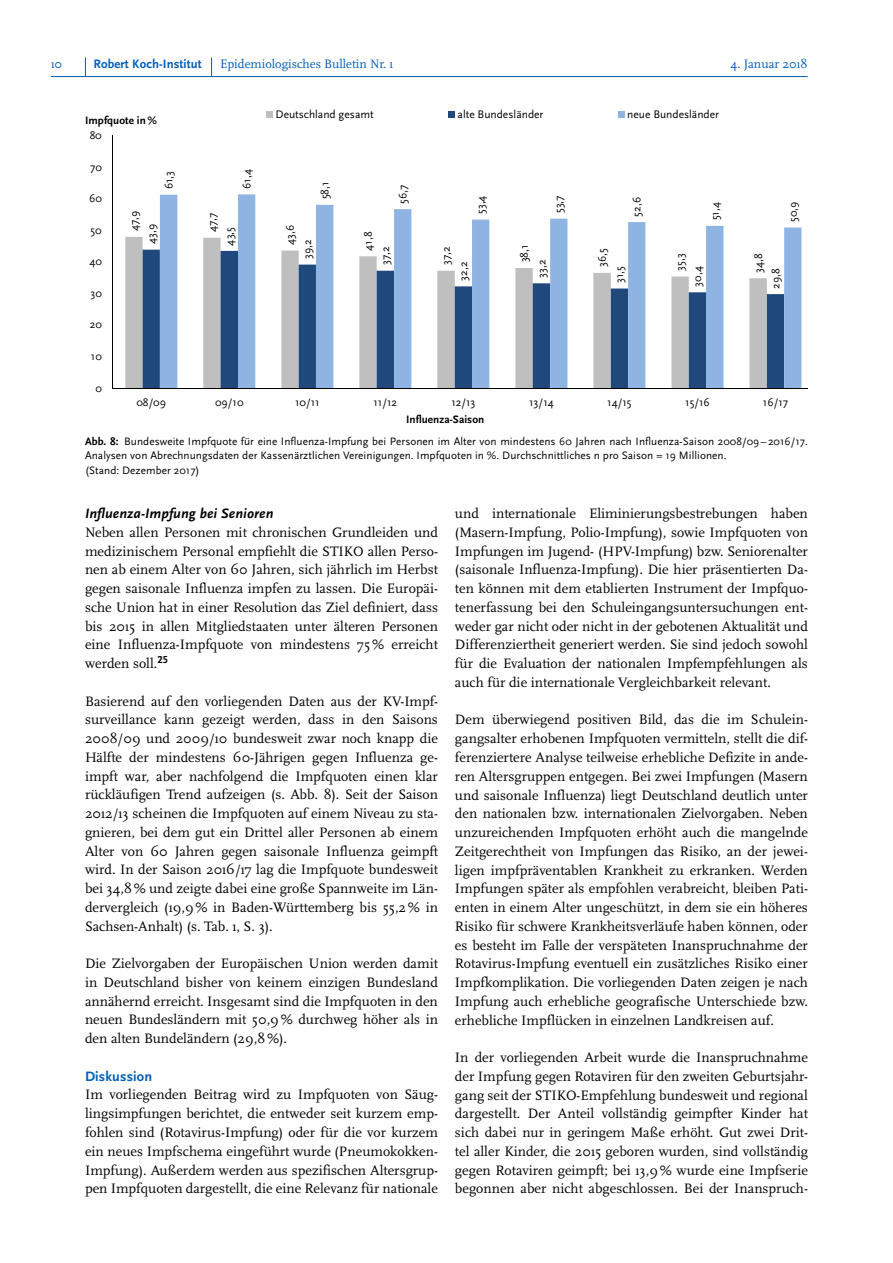
<style>
.page{position:relative;width:893px;height:1263px;background:#fff}
.page>*{position:absolute;margin:0;border:0;box-sizing:border-box;transform-origin:0 0}
.t1{font:14.25px/18.8px "Scala Pro";color:#000;text-align:justify}
.t2{font:italic 700 14.25px "Scala Sans Pro";letter-spacing:.01em;color:#000}
.t3{font:700 14.25px "Scala Sans Pro";letter-spacing:.01em;color:#005db9}
.t4{font:12.75px "Scala Pro";color:#005db9}
.t5{font:700 12.75px "Scala Sans Pro";letter-spacing:.01em;color:#005db9}
.t6{font:11.4px "Scala Sans Pro";color:#000}
.t7{font:11.25px/21.8px "Scala Sans Pro";letter-spacing:.005em;color:#000;text-align:center}
.t8{font:700 11.25px "Scala Sans Pro";letter-spacing:.005em;color:#000}
.s1{font-weight:700}
</style>
<div class="page">
<svg style="left:85px;top:57px;width:1px;height:19px"></svg>
<svg style="left:211px;top:57px;width:1px;height:19px"></svg>
<hr style="left:51px;top:76px;width:756px;height:1px;background:#005db9">
<svg style="left:125px;top:237px;width:35px;height:151px;background:#c2c3c4"></svg>
<div style="left:143px;top:250px;width:17px;height:138px;background:#1f497d"></div>
<svg style="left:160px;top:194px;width:641px;height:194px"></svg>
<hr style="left:112px;top:136px;width:1px;height:252px;background:#000">
<hr style="left:112px;top:388px;width:696px;height:1px;background:#000">
<svg style="left:267px;top:111px;width:6px;height:6px"></svg>
<svg style="left:449px;top:111px;width:6px;height:6px"></svg>
<svg style="left:618px;top:111px;width:6px;height:6px"></svg>
<p class="t4" style="left:51px;top:56px;width:13px">10</p>
<p class="t5" style="left:94px;top:56px;width:110px">Robert Koch-Institut</p>
<p class="t4" style="left:220px;top:56px;width:175px">Epidemiologisches Bulletin Nr. 1</p>
<p class="t4" style="left:730px;top:56px;width:79px">4. Januar 2018</p>
<p class="t8" style="left:85px;top:114px;width:73px">Impfquote in%</p>
<p class="t6" style="left:90px;top:129px;width:14px">80</p>
<p class="t6" style="left:90px;top:160px;width:13px">70</p>
<p class="t6" style="left:89px;top:192px;width:14px">60</p>
<p class="t6" style="left:91px;top:223px;width:13px">50</p>
<p class="t6" style="left:89px;top:255px;width:14px">40</p>
<p class="t6" style="left:90px;top:286px;width:13px">30</p>
<p class="t6" style="left:90px;top:318px;width:14px">20</p>
<p class="t6" style="left:91px;top:349px;width:13px">10</p>
<p class="t6" style="left:95px;top:381px;width:8px">0</p>
<p class="t6" style="left:162px;top:189px;width:20px;rotate:-90deg">61,3</p>
<p class="t6" style="left:240px;top:189px;width:21px;rotate:-90deg">61,4</p>
<p class="t6" style="left:127px;top:231px;width:22px;rotate:-90deg">47,9</p>
<p class="t6" style="left:205px;top:232px;width:21px;rotate:-90deg">47,7</p>
<p class="t6" style="left:145px;top:244px;width:22px;rotate:-90deg">43,9</p>
<p class="t6" style="left:223px;top:245px;width:20px;rotate:-90deg">43,5</p>
<p class="t6" style="left:276px;top:107px;width:100px">Deutschland gesamt</p>
<p class="t6" style="left:458px;top:107px;width:87px">alte Bundesländer</p>
<p class="t6" style="left:627px;top:107px;width:93px">neue Bundesländer</p>
<p class="t6" style="left:318px;top:199px;width:19px;rotate:-90deg">58,1</p>
<p class="t6" style="left:396px;top:204px;width:21px;rotate:-90deg">56,7</p>
<p class="t6" style="left:283px;top:245px;width:22px;rotate:-90deg">43,6</p>
<p class="t6" style="left:361px;top:251px;width:21px;rotate:-90deg">41,8</p>
<p class="t6" style="left:301px;top:259px;width:21px;rotate:-90deg">39,2</p>
<p class="t6" style="left:379px;top:265px;width:20px;rotate:-90deg">37,2</p>
<p class="t6" style="left:474px;top:214px;width:20px;rotate:-90deg">53,4</p>
<p class="t6" style="left:552px;top:213px;width:19px;rotate:-90deg">53,7</p>
<p class="t6" style="left:630px;top:217px;width:21px;rotate:-90deg">52,6</p>
<p class="t6" style="left:708px;top:220px;width:20px;rotate:-90deg">51,4</p>
<p class="t6" style="left:786px;top:222px;width:22px;rotate:-90deg">50,9</p>
<p class="t6" style="left:439px;top:265px;width:20px;rotate:-90deg">37,2</p>
<p class="t6" style="left:517px;top:262px;width:19px;rotate:-90deg">38,1</p>
<p class="t6" style="left:596px;top:267px;width:20px;rotate:-90deg">36,5</p>
<p class="t6" style="left:673px;top:271px;width:19px;rotate:-90deg">35,3</p>
<p class="t6" style="left:752px;top:273px;width:21px;rotate:-90deg">34,8</p>
<p class="t6" style="left:457px;top:281px;width:21px;rotate:-90deg">32,2</p>
<p class="t6" style="left:535px;top:278px;width:20px;rotate:-90deg">33,2</p>
<p class="t6" style="left:613px;top:283px;width:18px;rotate:-90deg">31,5</p>
<p class="t6" style="left:691px;top:287px;width:22px;rotate:-90deg">30,4</p>
<p class="t6" style="left:769px;top:289px;width:22px;rotate:-90deg">29,8</p>
<p class="t6" style="left:136px;top:395px;width:31px">08/09</p>
<p class="t6" style="left:215px;top:395px;width:30px">09/10</p>
<p class="t6" style="left:295px;top:395px;width:26px">10/11</p>
<p class="t6" style="left:374px;top:395px;width:25px">11/12</p>
<p class="t6" style="left:451px;top:395px;width:26px">12/13</p>
<p class="t6" style="left:529px;top:395px;width:26px">13/14</p>
<p class="t6" style="left:607px;top:395px;width:26px">14/15</p>
<p class="t6" style="left:685px;top:395px;width:26px">15/16</p>
<p class="t6" style="left:763px;top:395px;width:27px">16/17</p>
<p class="t7" style="left:85px;top:409px;width:724px"><span class="s1">Influenza-Saison<br>Abb. 8:</span> Bundesweite Impfquote für eine Influenza-Impfung bei Personen im Alter von mindestens 60 Jahren nach Influenza-Saison 2008/09– 2016/17.</p>
<p class="t7" style="left:85px;top:449px;width:643px;line-height:14.2px;text-align:left">Analysen von Abrechnungsdaten der Kassenärztlichen Vereinigungen. Impfquoten in %. Durchschnittliches n pro Saison = 19 Millionen. (Stand: Dezember 2017)</p>
<p class="t2" style="left:85px;top:505px;width:190px">Influenza-Impfung bei Senioren</p>
<p class="t1" style="left:85px;top:523px;width:354px">Neben allen Personen mit chronischen Grundleiden und medizinischem Personal empfiehlt die STIKO allen Perso&shy;nen ab einem Alter von 60 Jahren, sich jährlich im Herbst gegen saisonale Influenza impfen zu lassen. Die Europäi&shy;sche Union hat in einer Resolution das Ziel definiert, dass bis 2015 in allen Mitgliedstaaten unter älteren Personen eine Influenza-Impfquote von mindestens 75% erreicht werden soll.<sup>25</sup></p>
<p class="t1" style="left:85px;top:691px;width:354px">Basierend auf den vorliegenden Daten aus der KV-Impf&shy;surveillance kann gezeigt werden, dass in den Saisons 2008/09 und 2009/10 bundesweit zwar noch knapp die Hälfte der mindestens 60-Jährigen gegen Influenza ge&shy;impft war, aber nachfolgend die Impfquoten einen klar rückläufigen Trend aufzeigen (s. Abb. 8). Seit der Saison 2012/13 scheinen die Impfquoten auf einem Niveau zu sta&shy;gnieren, bei dem gut ein Drittel aller Personen ab einem Alter von 60 Jahren gegen saisonale Influenza geimpft wird. In der Saison 2016/17 lag die Impfquote bundesweit bei 34,8% und zeigte dabei eine große Spannweite im Län&shy;dervergleich (19,9% in Baden-Württemberg bis 55,2% in Sachsen-Anhalt) (s. Tab. 1, S. 3).</p>
<p class="t1" style="left:85px;top:954px;width:354px">Die Zielvorgaben der Europäischen Union werden damit in Deutschland bisher von keinem einzigen Bundesland annähernd erreicht. Insgesamt sind die Impfquoten in den neuen Bundesländern mit 50,9% durchweg höher als in den alten Bundeländern (29,8%).</p>
<p class="t3" style="left:85px;top:1068px;width:69px">Diskussion</p>
<p class="t1" style="left:85px;top:1085px;width:354px">Im vorliegenden Beitrag wird zu Impfquoten von Säug&shy;lingsimpfungen berichtet, die entweder seit kurzem emp&shy;fohlen sind (Rotavirus-Impfung) oder für die vor kurzem ein neues Impfschema eingeführt wurde (Pneumokokken-Impfung). Außerdem werden aus spezifischen Altersgrup&shy;pen Impfquoten dargestellt, die eine Relevanz für nationale</p>
<p class="t1" style="left:455px;top:504px;width:354px">und internationale Eliminierungsbestrebungen haben (Masern-Impfung, Polio-Impfung), sowie Impfquoten von Impfungen im Jugend- (HPV-Impfung) bzw. Seniorenalter (saisonale Influenza-Impfung). Die hier präsentierten Da&shy;ten können mit dem etablierten Instrument der Impfquo&shy;tenerfassung bei den Schuleingangsuntersuchungen ent&shy;weder gar nicht oder nicht in der gebotenen Aktualität und Differenziertheit generiert werden. Sie sind jedoch sowohl für die Evaluation der nationalen Impfempfehlungen als auch für die internationale Vergleichbarkeit relevant.</p>
<p class="t1" style="left:455px;top:710px;width:354px">Dem überwiegend positiven Bild, das die im Schulein&shy;gangsalter erhobenen Impfquoten vermitteln, stellt die dif&shy;ferenziertere Analyse teilweise erhebliche Defizite in ande&shy;ren Altersgruppen entgegen. Bei zwei Impfungen (Masern und saisonale Influenza) liegt Deutschland deutlich unter den nationalen bzw. internationalen Zielvorgaben. Neben unzureichenden Impfquoten erhöht auch die mangelnde Zeitgerechtheit von Impfungen das Risiko, an der jewei&shy;ligen impfpräventablen Krankheit zu erkranken. Werden Impfungen später als empfohlen verabreicht, bleiben Pati&shy;enten in einem Alter ungeschützt, in dem sie ein höheres Risiko für schwere Krankheitsverläufe haben können, oder es besteht im Falle der verspäteten Inanspruchnahme der Rotavirus-Impfung eventuell ein zusätzliches Risiko einer Impfkomplikation. Die vorliegenden Daten zeigen je nach Impfung auch erhebliche geografische Unterschiede bzw. erhebliche Impflücken in einzelnen Landkreisen auf.</p>
<p class="t1" style="left:455px;top:1048px;width:354px">In der vorliegenden Arbeit wurde die Inanspruchnahme der Impfung gegen Rotaviren für den zweiten Geburtsjahr&shy;gang seit der STIKO-Empfehlung bundesweit und regional dargestellt. Der Anteil vollständig geimpfter Kinder hat sich dabei nur in geringem Maße erhöht. Gut zwei Drit&shy;tel aller Kinder, die 2015 geboren wurden, sind vollständig gegen Rotaviren geimpft; bei 13,9% wurde eine Impfserie begonnen aber nicht abgeschlossen. Bei der Inanspruch-</p>
</div>
